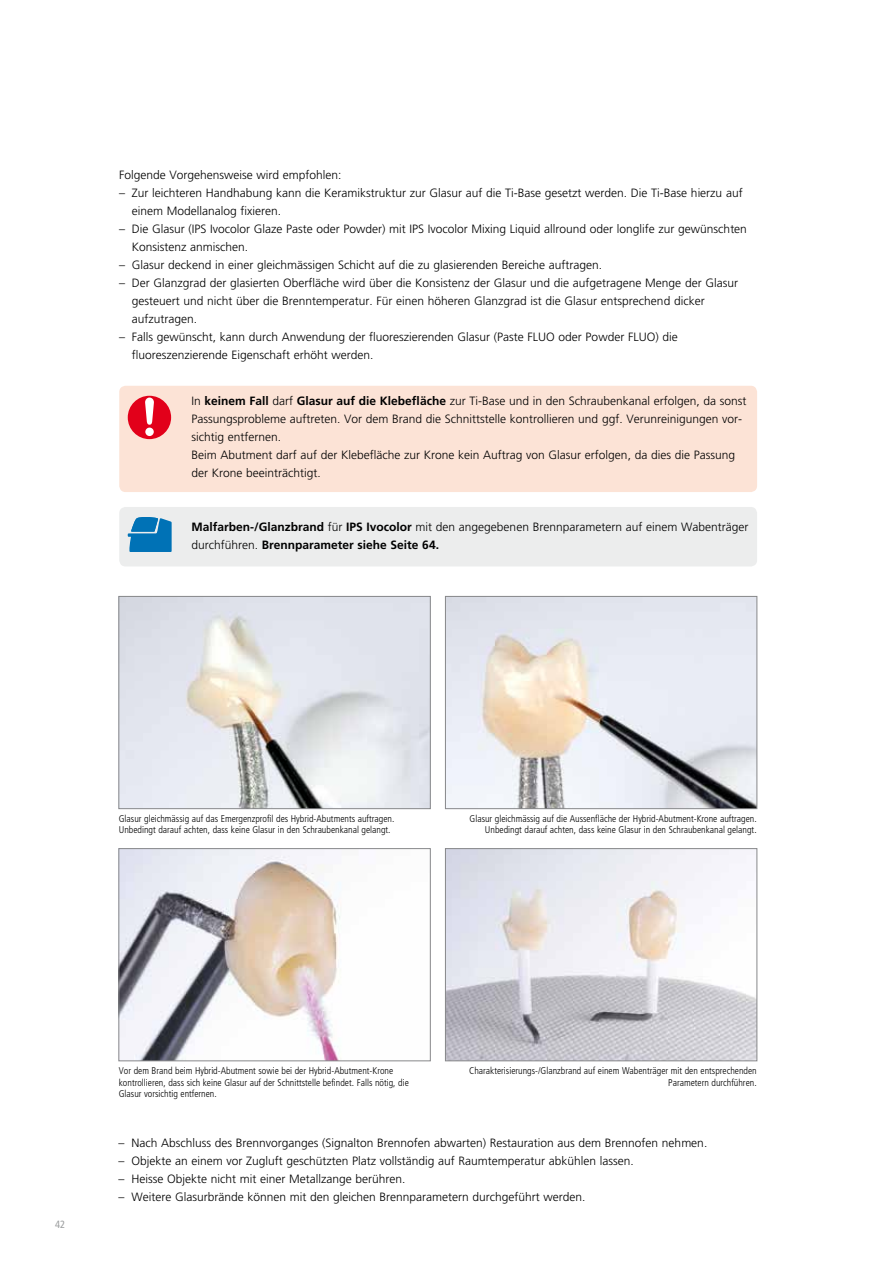
<style>
.page{position:relative;width:893px;height:1263px;background:#fff}
.page>*{position:absolute;margin:0;border:0;box-sizing:border-box;transform-origin:0 0}
.t1{font:300 12px/18px "Frutiger";color:#000}
.t2{font:condensed 10.5px "Frutiger";color:#9c9e9f}
.t3{font:300 condensed 9.75px/11.2px "Frutiger";color:#000}
.s1{font-weight:700}
</style>
<div class="page">
<img style="left:121px;top:598px;width:307px;height:209px">
<div style="left:119px;top:596px;width:311px;height:213px;border:1px solid #87888a"></div>
<img style="left:121px;top:850px;width:220px;height:209px">
<div style="left:119px;top:848px;width:311px;height:213px;border:1px solid #87888a"></div>
<img style="left:447px;top:598px;width:308px;height:209px">
<div style="left:445px;top:596px;width:312px;height:213px;border:1px solid #87888a"></div>
<img style="left:447px;top:850px;width:308px;height:209px">
<div style="left:445px;top:848px;width:312px;height:213px;border:1px solid #87888a"></div>
<div style="left:119px;top:386px;width:638px;height:106px;background:#fce3d6;border-radius:6px"></div>
<div style="left:128px;top:396px;width:43px;height:43px;background:#e2001a;border-radius:50%"></div>
<div style="left:145px;top:428px;width:9px;height:8px;background:#fff;border-radius:50%"></div>
<svg style="left:145px;top:398px;width:9px;height:27px"></svg>
<div style="left:119px;top:507px;width:638px;height:59px;background:#eceded;border-radius:6px"></div>
<svg style="left:127px;top:517px;width:45px;height:35px;background:#2887bf"></svg>
<p class="t1" style="left:119px;top:166px;width:224px">Folgende Vorgehensweise wird empfohlen:</p>
<p class="t1" style="left:132px;top:184px;width:612px;text-indent:-13px">– Zur leichteren Handhabung kann die Keramikstruktur zur Glasur auf die Ti-Base gesetzt werden. Die Ti-Base hierzu auf einem Modellanalog fixieren.</p>
<p class="t1" style="left:132px;top:220px;width:617px;text-indent:-13px">– Die Glasur (IPS Ivocolor Glaze Paste oder Powder) mit IPS Ivocolor Mixing Liquid allround oder longlife zur gewünschten<br>Konsistenz anmischen.</p>
<p class="t1" style="left:119px;top:256px;width:485px">– Glasur deckend in einer gleichmässigen Schicht auf die zu glasierenden Bereiche auftragen.</p>
<p class="t1" style="left:132px;top:274px;width:608px;text-indent:-13px">– Der Glanzgrad der glasierten Oberfläche wird über die Konsistenz der Glasur und die aufgetragene Menge der Glasur gesteuert und nicht über die Brenntemperatur. Für einen höheren Glanzgrad ist die Glasur entsprechend dicker aufzutragen.</p>
<p class="t1" style="left:132px;top:328px;width:547px;text-indent:-13px">– Falls gewünscht, kann durch Anwendung der fluoreszierenden Glasur (Paste FLUO oder Powder FLUO) die fluoreszenzierende Eigenschaft erhöht werden.</p>
<p class="t1" style="left:192px;top:392px;width:556px">In <span class="s1">keinem Fall</span> darf <span class="s1">Glasur auf die Klebefläche</span> zur Ti-Base und in den Schraubenkanal erfolgen, da sonst Passungsprobleme auftreten. Vor dem Brand die Schnittstelle kontrollieren und ggf. Verunreinigungen vor&shy;sichtig entfernen.<br>Beim Abutment darf auf der Klebefläche zur Krone kein Auftrag von Glasur erfolgen, da dies die Passung der Krone beeinträchtigt.</p>
<p class="t1" style="left:192px;top:518px;width:558px"><span class="s1">Malfarben-/Glanzbrand</span> für <span class="s1">IPS Ivocolor</span> mit den angegebenen Brennparametern auf einem Wabenträger durchführen. <span class="s1">Brennparameter siehe Seite 64.</span></p>
<p class="t3" style="left:119px;top:813px;width:277px">Glasur gleichmässig auf das Emergenzprofil des Hybrid-Abutments auftragen.<br>Unbedingt darauf achten, dass keine Glasur in den Schraubenkanal gelangt.</p>
<p class="t3" style="left:470px;top:813px;width:289px;text-align:right">Glasur gleichmässig auf die Aussenfläche der Hybrid-Abutment-Krone auftragen.<br>Unbedingt darauf achten, dass keine Glasur in den Schraubenkanal gelangt.</p>
<p class="t2" style="left:55px;top:1218px;width:12px">42</p>
<p class="t3" style="left:119px;top:1065px;width:292px">Vor dem Brand beim Hybrid-Abutment sowie bei der Hybrid-Abutment-Krone kontrollieren, dass sich keine Glasur auf der Schnittstelle befindet. Falls nötig, die<br>Glasur vorsichtig entfernen.</p>
<p class="t3" style="left:469px;top:1065px;width:289px;text-align:right">Charakterisierungs-/Glanzbrand auf einem Wabenträger mit den entsprechenden<br>Parametern durchführen.</p>
<p class="t1" style="left:119px;top:1133px;width:590px">– Nach Abschluss des Brennvorganges (Signalton Brennofen abwarten) Restauration aus dem Brennofen nehmen.</p>
<p class="t1" style="left:119px;top:1151px;width:517px">– Objekte an einem vor Zugluft geschützten Platz vollständig auf Raumtemperatur abkühlen lassen.</p>
<p class="t1" style="left:119px;top:1169px;width:288px">– Heisse Objekte nicht mit einer Metallzange berühren.</p>
<p class="t1" style="left:119px;top:1187px;width:468px">– Weitere Glasurbrände können mit den gleichen Brennparametern durchgeführt werden.</p>
</div>
